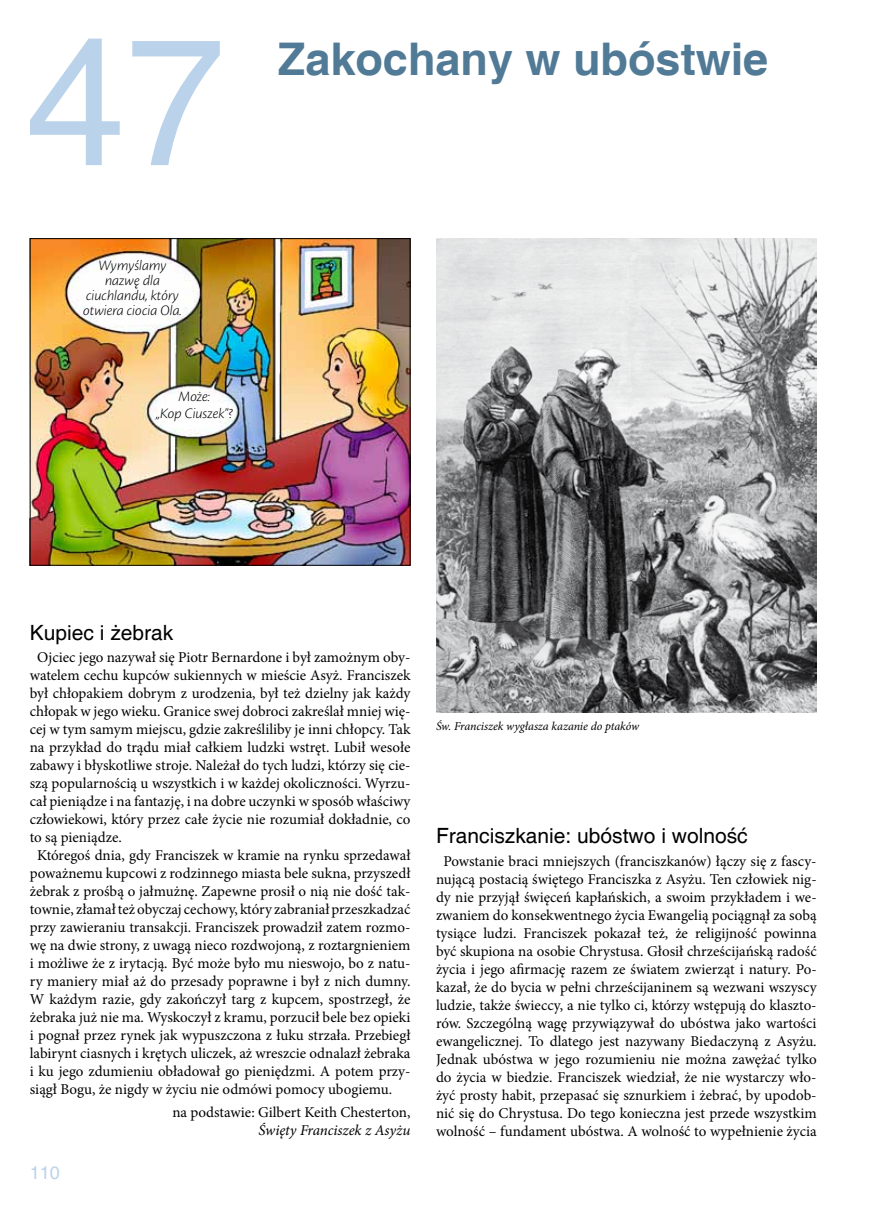
<style>
.page{position:relative;width:872px;height:1221px;background:#fff}
.page>*{position:absolute;margin:0;border:0;box-sizing:border-box;transform-origin:0 0}
.t1{font:180px "Helvetica";color:#bad3eb}
.t2{font:700 45px "Helvetica";color:#507a96}
.t3{font:21px "Helvetica";color:#000}
.t4{font:18px "Helvetica";color:#bad3eb}
.t5{font:15px/18px "Minion Pro";color:#000;text-align:center}
.t6{font:italic 300 15px/15px "Cronos Pro";letter-spacing:-.005em;color:#000;text-align:center}
.t7{font:italic 15px "Minion Pro";letter-spacing:-.005em;color:#000}
.t8{font:italic 12px "Minion Pro";letter-spacing:-.005em;color:#000}
</style>
<div class="page">
<img style="left:32px;top:240px;width:376px;height:323px">
<div style="left:30px;top:238px;width:380px;height:327px;border:1px solid #000"></div>
<img style="left:436px;top:238px;width:380px;height:474px">
<h1 class="t1" style="left:26px;top:-2px;width:202px">47</h1>
<h2 class="t2" style="left:278px;top:32px;width:492px">Zakochany w ubóstwie</h2>
<p class="t6" style="left:83px;top:258px;width:100px">Wymyślamy nazwę dla ciuchlandu, który otwiera ciocia Ola.</p>
<p class="t6" style="left:156px;top:388px;width:78px;line-height:16.5px">Może:<br>„Kop Ciuszek”?</p>
<h3 class="t3" style="left:30px;top:620px;width:145px">Kupiec i żebrak</h3>
<p class="t5" style="left:37px;top:648px;width:375px">Ojciec jego nazywał się Piotr Bernardone i był zamożnym oby-</p>
<p class="t5" style="left:30px;top:666px;width:382px">watelem cechu kupców sukiennych w mieście Asyż. Franciszek</p>
<p class="t5" style="left:30px;top:684px;width:382px">był chłopakiem dobrym z urodzenia, był też dzielny jak każdy</p>
<p class="t5" style="left:30px;top:702px;width:382px">chłopak w jego wieku. Granice swej dobroci zakreślał mniej wię-</p>
<p class="t5" style="left:30px;top:720px;width:382px">cej w tym samym miejscu, gdzie zakreśliliby je inni chłopcy. Tak</p>
<p class="t5" style="left:30px;top:738px;width:382px">na przykład do trądu miał całkiem ludzki wstręt. Lubił wesołe</p>
<p class="t5" style="left:30px;top:756px;width:382px">zabawy i błyskotliwe stroje. Należał do tych ludzi, którzy się cie-</p>
<p class="t5" style="left:30px;top:774px;width:382px">szą popularnością u wszystkich i w każdej okoliczności. Wyrzu-</p>
<p class="t5" style="left:30px;top:792px;width:382px">cał pieniądze i na fantazję, i na dobre uczynki w sposób właściwy</p>
<p class="t5" style="left:30px;top:810px;width:382px">człowiekowi, który przez całe życie nie rozumiał dokładnie, co</p>
<p class="t5" style="left:30px;top:828px;width:93px">to są pieniądze.</p>
<p class="t5" style="left:37px;top:846px;width:375px">Któregoś dnia, gdy Franciszek w kramie na rynku sprzedawał</p>
<p class="t5" style="left:30px;top:864px;width:382px">poważnemu kupcowi z rodzinnego miasta bele sukna, przyszedł</p>
<p class="t5" style="left:30px;top:882px;width:382px">żebrak z prośbą o jałmużnę. Zapewne prosił o nią nie dość tak-</p>
<p class="t5" style="left:30px;top:900px;width:382px">townie, złamał też obyczaj cechowy, który zabraniał przeszkadzać</p>
<p class="t5" style="left:30px;top:918px;width:382px">przy zawieraniu transakcji. Franciszek prowadził zatem rozmo-</p>
<p class="t5" style="left:30px;top:936px;width:382px">wę na dwie strony, z uwagą nieco rozdwojoną, z roztargnieniem</p>
<p class="t5" style="left:30px;top:954px;width:382px">i możliwe że z irytacją. Być może było mu nieswojo, bo z natu-</p>
<p class="t5" style="left:30px;top:972px;width:382px">ry maniery miał aż do przesady poprawne i był z nich dumny.</p>
<p class="t5" style="left:30px;top:990px;width:382px">W każdym razie, gdy zakończył targ z kupcem, spostrzegł, że</p>
<p class="t5" style="left:30px;top:1008px;width:382px">żebraka już nie ma. Wyskoczył z kramu, porzucił bele bez opieki</p>
<p class="t5" style="left:30px;top:1026px;width:382px">i pognał przez rynek jak wypuszczona z łuku strzała. Przebiegł</p>
<p class="t5" style="left:30px;top:1044px;width:382px">labirynt ciasnych i krętych uliczek, aż wreszcie odnalazł żebraka</p>
<p class="t5" style="left:30px;top:1062px;width:382px">i ku jego zdumieniu obładował go pieniędzmi. A potem przy-</p>
<p class="t5" style="left:30px;top:1080px;width:364px">siągł Bogu, że nigdy w życiu nie odmówi pomocy ubogiemu.</p>
<p class="t5" style="left:172px;top:1102px;width:240px">na podstawie: Gilbert Keith Chesterton,</p>
<p class="t7" style="left:258px;top:1119px;width:153px">Święty Franciszek z Asyżu</p>
<p class="t4" style="left:30px;top:1161px;width:32px">110</p>
<p class="t8" style="left:436px;top:717px;width:205px">Św. Franciszek wygłasza kazanie do ptaków</p>
<h3 class="t3" style="left:436px;top:823px;width:313px">Franciszkanie: ubóstwo i wolność</h3>
<p class="t5" style="left:436px;top:852px;width:382px">Powstanie braci mniejszych (franciszkanów) łączy się z fascy&shy;nującą postacią świętego Franciszka z Asyżu. Ten człowiek nig&shy;dy nie przyjął święceń kapłańskich, a swoim przykładem i we&shy;zwaniem do konsekwentnego życia Ewangelią pociągnął za sobą tysiące ludzi. Franciszek pokazał też, że religijność powinna być skupiona na osobie Chrystusa. Głosił chrześcijańską radość życia i jego afirmację razem ze światem zwierząt i natury. Po&shy;kazał, że do bycia w pełni chrześcijaninem są wezwani wszyscy ludzie, także świeccy, a nie tylko ci, którzy wstępują do klaszto&shy;rów. Szczególną wagę przywiązywał do ubóstwa jako wartości ewangelicznej. To dlatego jest nazywany Biedaczyną z Asyżu.<br>Jednak ubóstwa w jego rozumieniu nie można zawężać tylko do życia w biedzie. Franciszek wiedział, że nie wystarczy wło&shy;żyć prosty habit, przepasać się sznurkiem i żebrać, by upodob&shy;nić się do Chrystusa. Do tego konieczna jest przede wszystkim wolność – fundament ubóstwa. A wolność to wypełnienie życia</p>
</div>
